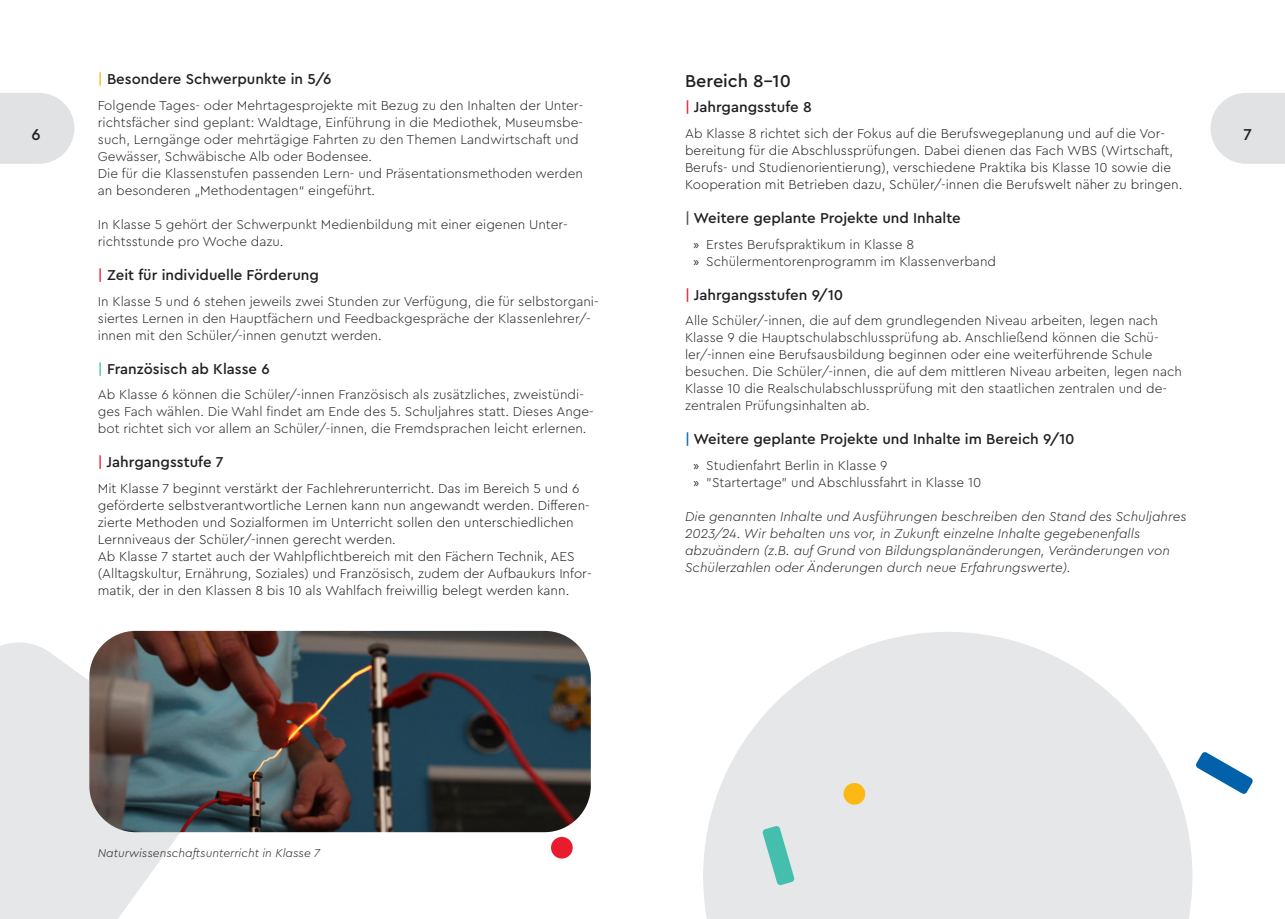
<style>
.page{position:relative;width:1285px;height:919px;background:#fff}
.page>*{position:absolute;margin:0;border:0;box-sizing:border-box;transform-origin:0 0}
.h1_Überschrift{font:500 18px "Cera PRO";color:#231f20}
.t1{font:500 16.5px "Cera PRO";color:#231f20}
.h1_Überschrift-2{font:500 15px "Cera PRO";color:#231f20}
.h1_Überschrift-3{font:300 13.5px/17px "Cera PRO";color:#231f20}
.h1_Überschrift-4{font:300 13.5px/17px "Cera PRO";color:#1d191a}
.h1_Überschrift-5{font:italic 300 13.5px/17px "Cera PRO";color:#231f20}
.Text_Liste_a__b__c__manuell{font:italic 300 12px "Cera PRO";color:#231f20}
.s1{color:#fcb814}
.s2{color:#e81c2e}
.s3{color:#45bfad}
.s4{color:#231f20}
.s5{color:#4b4c4d}
.s6{font-family:"Myriad Pro";font-weight:400}
.s7{color:#0162ab}
</style>
<div class="page">
<svg style="left:0;top:93px;width:74px;height:71px;background:#e3e4e6"></svg>
<svg style="left:1210px;top:93px;width:74px;height:71px;background:#e4e5e7"></svg>
<svg style="left:703px;top:632px;width:489px;height:286px;fill:#e6e7e9"></svg>
<svg style="left:0;top:642px;width:207px;height:276px;fill:#e6e7e9"></svg>
<img style="left:89px;top:630px;width:501px;height:202px">
<div style="left:551px;top:836px;width:21px;height:22px;background:#e81c2e;border-radius:50%"></div>
<div style="left:843px;top:783px;width:22px;height:21px;background:#fcb814;border-radius:50%"></div>
<svg style="left:762px;top:825px;width:32px;height:60px;background:#90d1c8"></svg>
<svg style="left:1196px;top:752px;width:56px;height:42px"></svg>
<p class="h1_Überschrift-2" style="left:98px;top:69px;width:235px"><span class="s1">|</span> Besondere Schwerpunkte in 5/6</p>
<p class="h1_Überschrift-3" style="left:98px;top:96px;width:487px">Folgende Tages- oder Mehrtagesprojekte mit Bezug zu den Inhalten der Unter&shy;richtsfächer sind geplant: Waldtage, Einführung in die Mediothek, Museumsbe&shy;such, Lerngänge oder mehrtägige Fahrten zu den Themen Landwirtschaft und Gewässer, Schwäbische Alb oder Bodensee.</p>
<p class="h1_Überschrift-3" style="left:98px;top:164px;width:486px">Die für die Klassenstufen passenden Lern- und Präsentationsmethoden werden an besonderen „Methodentagen“ eingeführt.</p>
<p class="h1_Überschrift-3" style="left:98px;top:215px;width:471px">In Klasse 5 gehört der Schwerpunkt Medienbildung mit einer eigenen Unter&shy;richtsstunde pro Woche dazu.</p>
<p class="h1_Überschrift-2" style="left:98px;top:265px;width:223px"><span class="s2">|</span> Zeit für individuelle Förderung</p>
<p class="h1_Überschrift-3" style="left:98px;top:292px;width:502px">In Klasse 5 und 6 stehen jeweils zwei Stunden zur Verfügung, die für selbstorgani&shy;siertes Lernen in den Hauptfächern und Feedbackgespräche der Klassenlehrer/- innen mit den Schüler/-innen genutzt werden.</p>
<p class="h1_Überschrift-2" style="left:98px;top:359px;width:173px"><span class="s3">|</span> Französisch ab Klasse 6</p>
<p class="h1_Überschrift-3" style="left:98px;top:385px;width:497px">Ab Klasse 6 können die Schüler/-innen Französisch als zusätzliches, zweistündi&shy;ges Fach wählen. Die Wahl findet am Ende des 5. Schuljahres statt. Dieses Ange&shy;bot richtet sich vor allem an Schüler/-innen, die Fremdsprachen leicht erlernen.</p>
<p class="h1_Überschrift-2" style="left:98px;top:452px;width:127px"><span class="s2">|</span> Jahrgangsstufe 7</p>
<p class="h1_Überschrift-4" style="left:98px;top:479px;width:493px">Mit Klasse 7 beginnt verstärkt der Fachlehrerunterricht. Das im Bereich 5 und 6 geförderte selbstverantwortliche Lernen kann nun angewandt werden. Differen&shy;zierte Methoden und Sozialformen im Unterricht sollen den unterschiedlichen Lernniveaus der Schüler/-innen gerecht werden.</p>
<p class="h1_Überschrift-4" style="left:98px;top:547px;width:495px">Ab Klasse 7 startet auch der Wahlpflichtbereich mit den Fächern Technik, AES (Alltagskultur, Ernährung, Soziales) und Französisch, zudem der Aufbaukurs Infor&shy;matik, der in den Klassen 8 bis 10 als Wahlfach freiwillig belegt werden kann<span class="s4">.</span></p>
<p class="h1_Überschrift" style="left:685px;top:69px;width:107px">Bereich 8–10</p>
<p class="h1_Überschrift-2" style="left:685px;top:97px;width:128px"><span class="s2">|</span> Jahrgangsstufe 8</p>
<p class="h1_Überschrift-4" style="left:685px;top:124px;width:498px">Ab Klasse 8 richtet sich der Fokus auf die Berufswegeplanung und auf die Vor&shy;bereitung für die Abschlussprüfungen. Dabei dienen das Fach WBS (Wirtschaft, Berufs- und Studienorientierung), verschiedene Praktika bis Klasse 10 sowie die Kooperation mit Betrieben dazu, Schüler/-innen die Berufswelt näher zu bringen.</p>
<p class="h1_Überschrift-2" style="left:685px;top:208px;width:277px"><span class="s5">|</span> Weitere geplante Projekte und Inhalte</p>
<p class="h1_Überschrift-3" style="left:693px;top:235px;width:222px"><span class="s6">»</span> Erstes Berufspraktikum in Klasse 8</p>
<p class="h1_Überschrift-3" style="left:693px;top:252px;width:304px"><span class="s6">»</span> Schülermentorenprogramm im Klassenverband</p>
<p class="h1_Überschrift-2" style="left:685px;top:284px;width:160px"><span class="s2">|</span> Jahrgangsstufen 9/10</p>
<p class="h1_Überschrift-3" style="left:685px;top:311px;width:498px">Alle Schüler/-innen, die auf dem grundlegenden Niveau arbeiten, legen nach Klasse 9 die Hauptschulabschlussprüfung ab. Anschließend können die Schü&shy;ler/-innen eine Berufsausbildung beginnen oder eine weiterführende Schule besuchen. Die Schüler/-innen, die auf dem mittleren Niveau arbeiten, legen nach Klasse 10 die Realschulabschlussprüfung mit den staatlichen zentralen und de&shy;zentralen Prüfungsinhalten ab.</p>
<p class="h1_Überschrift-2" style="left:685px;top:429px;width:391px"><span class="s7">|</span> Weitere geplante Projekte und Inhalte im Bereich 9/10</p>
<p class="h1_Überschrift-3" style="left:693px;top:456px;width:195px"><span class="s6">»</span> Studienfahrt Berlin in Klasse 9</p>
<p class="h1_Überschrift-3" style="left:693px;top:473px;width:289px"><span class="s6">»</span> "Startertage" und Abschlussfahrt in Klasse 10</p>
<p class="h1_Überschrift-5" style="left:685px;top:507px;width:503px">Die genannten Inhalte und Ausführungen beschreiben den Stand des Schuljahres 2023/24. Wir behalten uns vor, in Zukunft einzelne Inhalte gegebenenfalls abzuändern (z.B. auf Grund von Bildungsplanänderungen, Veränderungen von Schülerzahlen oder Änderungen durch neue Erfahrungswerte).</p>
<p class="t1" style="left:32px;top:124px;width:11px">6</p>
<p class="t1" style="left:1243px;top:124px;width:10px">7</p>
<p class="Text_Liste_a__b__c__manuell" style="left:98px;top:845px;width:224px">Naturwissenschaftsunterricht in Klasse 7</p>
</div>
